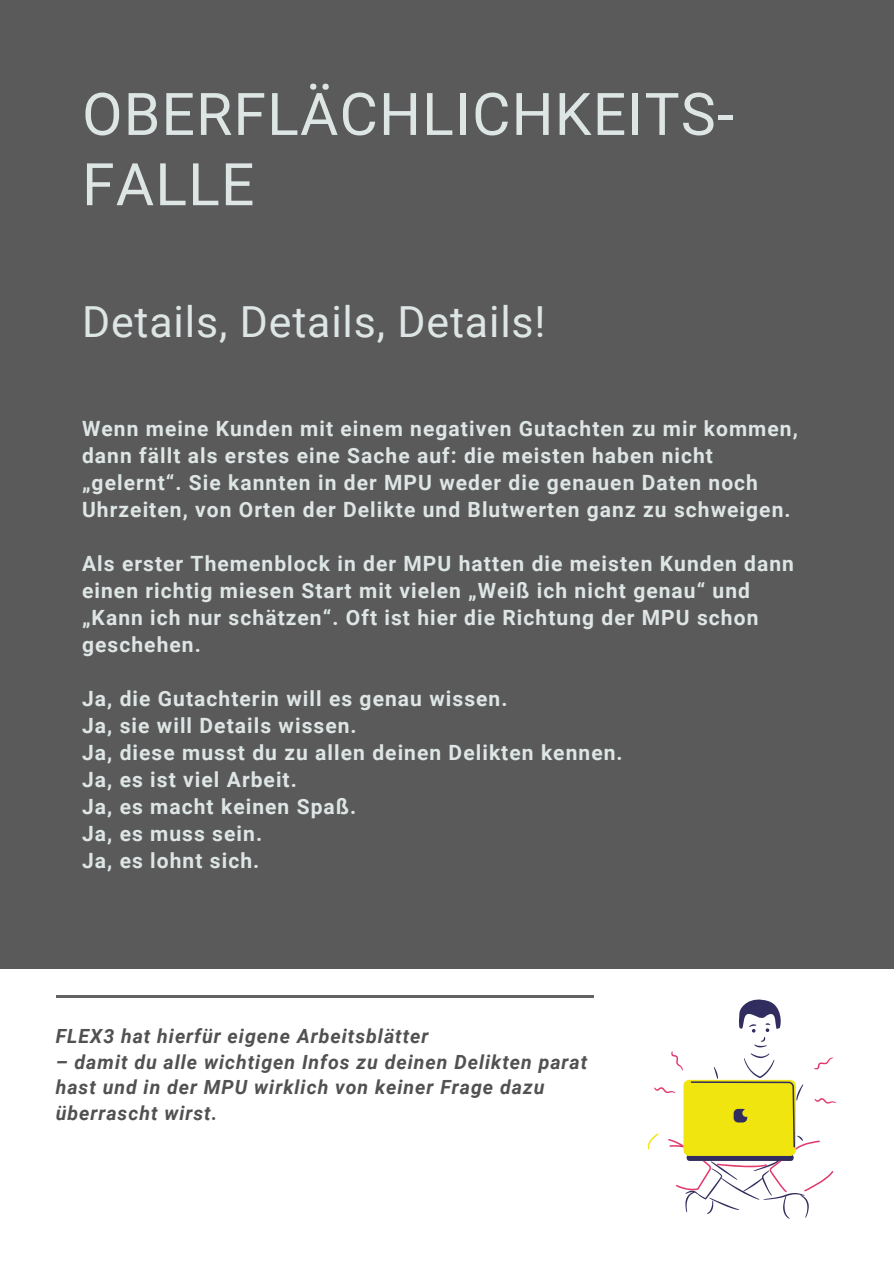
<style>
.page{position:relative;width:894px;height:1264px;background:#fff}
.page>*{position:absolute;margin:0;border:0;box-sizing:border-box;transform-origin:0 0}
.t1{font:58.8px/70.2px "Roboto";letter-spacing:.02em;color:#dee5e5}
.t2{font:42.9px "Roboto";letter-spacing:.02em;color:#dee5e5}
.t3{font:700 21px/27px "Roboto";letter-spacing:.05em;color:#dee5e5}
.t4{font:italic 700 19.5px/25.3px "Roboto";letter-spacing:.05em;color:#515151}
</style>
<div class="page">
<div style="left:0;top:0;width:893px;height:968px;background:#5a5a5a"></div>
<hr style="left:56px;top:995px;width:537px;height:2px;background:#515151">
<svg style="left:647px;top:999px;width:189px;height:220px"></svg>
<p class="t1" style="left:82px;top:77px;width:652px">OBERFLÄCHLICHKEITS-<br>FALLE</p>
<p class="t2" style="left:82px;top:291px;width:465px">Details, Details, Details!</p>
<p class="t3" style="left:82px;top:414px;width:717px">Wenn meine Kunden mit einem negativen Gutachten zu mir kommen, dann fällt als erstes eine Sache auf: die meisten haben nicht „gelernt“. Sie kannten in der MPU weder die genauen Daten noch Uhrzeiten, von Orten der Delikte und Blutwerten ganz zu schweigen.</p>
<p class="t3" style="left:82px;top:549px;width:713px">Als erster Themenblock in der MPU hatten die meisten Kunden dann einen richtig miesen Start mit vielen „Weiß ich nicht genau“ und „Kann ich nur schätzen“. Oft ist hier die Richtung der MPU schon geschehen.</p>
<p class="t3" style="left:82px;top:684px;width:427px">Ja, die Gutachterin will es genau wissen.</p>
<p class="t3" style="left:82px;top:711px;width:276px">Ja, sie will Details wissen.</p>
<p class="t3" style="left:82px;top:738px;width:542px">Ja, diese musst du zu allen deinen Delikten kennen.</p>
<p class="t3" style="left:82px;top:765px;width:216px">Ja, es ist viel Arbeit.</p>
<p class="t3" style="left:82px;top:792px;width:276px">Ja, es macht keinen Spaß.</p>
<p class="t3" style="left:82px;top:819px;width:181px">Ja, es muss sein.</p>
<p class="t3" style="left:82px;top:846px;width:179px">Ja, es lohnt sich.</p>
<p class="t4" style="left:56px;top:1023px;width:374px">FLEX3 hat hierfür eigene Arbeitsblätter</p>
<p class="t4" style="left:56px;top:1048px;width:533px">– damit du alle wichtigen Infos zu deinen Delikten parat hast und in der MPU wirklich von keiner Frage dazu überrascht wirst.</p>
</div>
